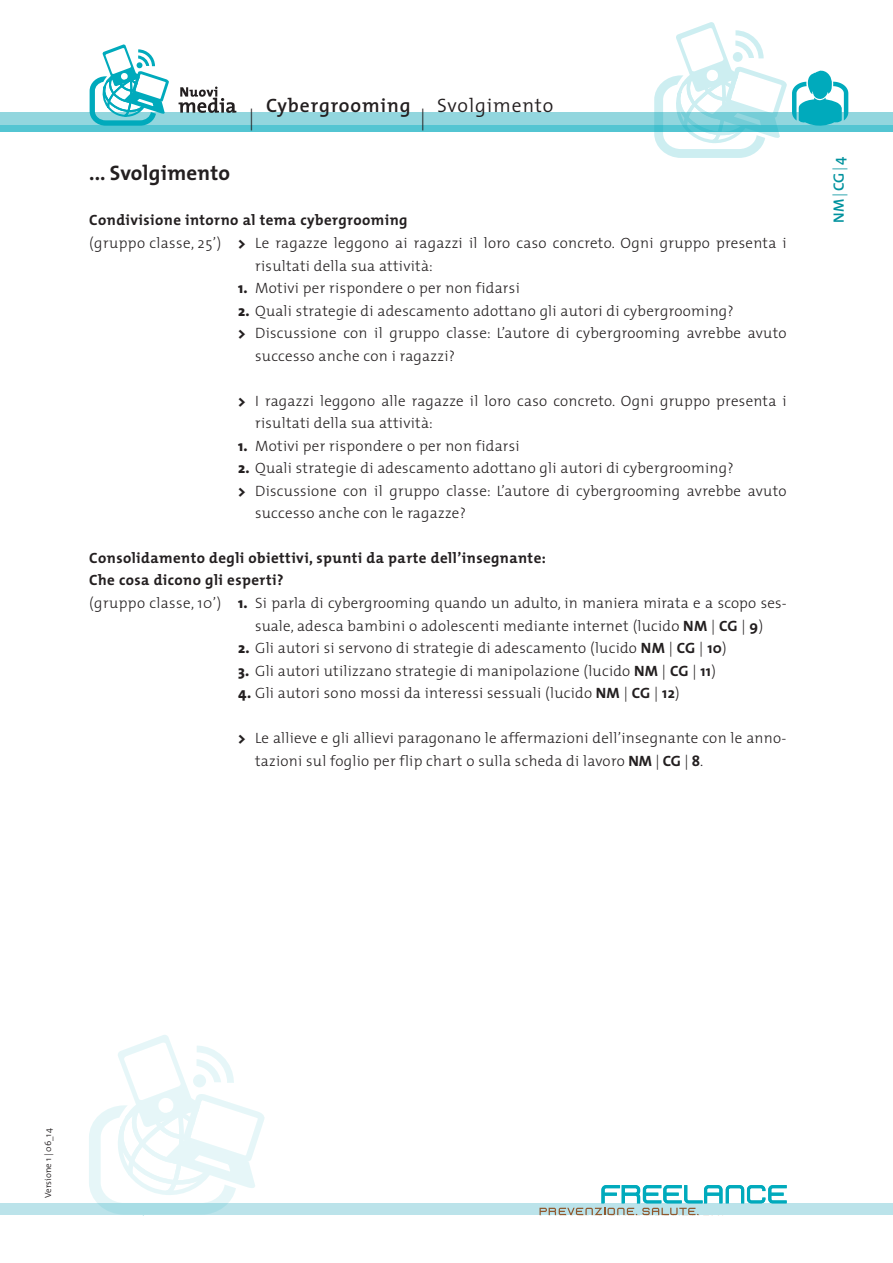
<style>
.page{position:relative;width:893px;height:1263px;background:#fff}
.page>*{position:absolute;margin:0;border:0;box-sizing:border-box;transform-origin:0 0}
.t1{font:200 21.9px "The Mix";color:#231f20}
.t2{font:700 21px "The Mix";letter-spacing:.015em;color:#231f20}
.t3{font:600 19.5px "The Mix";letter-spacing:.045em;color:#231f20}
.t4{font:300 19.5px "The Mix";letter-spacing:.045em;color:#231f20}
.t5{font:300 15px/22.5px "The Mix";letter-spacing:.02em;color:#231f20}
.t6{font:700 15px/22.5px "The Mix";letter-spacing:.03em;color:#231f20}
.t7{font:600 15px "The Mix";color:#00929e}
.t8{font:300 9px "The Mix";color:#231f20}
.s1{font-weight:800}
.s2{font-weight:700}
.s3{font-weight:300}
</style>
<div class="page">
<div style="left:0;top:125px;width:893px;height:7px;background:#53c5d2"></div>
<div style="left:0;top:112px;width:893px;height:13px;background:#92d6de"></div>
<svg style="left:89px;top:44px;width:80px;height:82px"></svg>
<svg style="left:654px;top:22px;width:194px;height:136px"></svg>
<div style="left:0;top:1204px;width:893px;height:11px;background:#bbe3ea"></div>
<svg style="left:179px;top:87px;width:57px;height:26px"></svg>
<svg style="left:77px;top:1035px;width:191px;height:180px"></svg>
<svg style="left:539px;top:1185px;width:248px;height:30px"></svg>
<h1 class="t1" style="left:249px;top:99px;width:8px">|</h1>
<h3 class="t3" style="left:266px;top:90px;width:146px">Cybergrooming</h3>
<h1 class="t1" style="left:420px;top:99px;width:8px">|</h1>
<h3 class="t4" style="left:437px;top:90px;width:118px">Svolgimento</h3>
<h2 class="t2" style="left:89px;top:155px;width:142px">... Svolgimento</h2>
<p class="t6" style="left:89px;top:208px;width:320px">Condivisione intorno al tema cybergrooming</p>
<p class="t5" style="left:89px;top:231px;width:133px">(gruppo classe, 25’)</p>
<p class="t5" style="left:255px;top:231px;width:533px;text-indent:-17px"><span class="s1">&gt;</span> Le ragazze leggono ai ragazzi il loro caso concreto. Ogni gruppo presenta i risultati della sua attività:</p>
<p class="t5" style="left:238px;top:276px;width:283px"><span class="s1">1.</span> Motivi per rispondere o per non fidarsi</p>
<p class="t5" style="left:238px;top:299px;width:497px"><span class="s1">2.</span> Quali strategie di adescamento adottano gli autori di cybergrooming?</p>
<p class="t5" style="left:238px;top:321px;width:550px"><span class="s1">&gt;</span> Discussione con il gruppo classe: L’autore di cybergrooming avrebbe avuto</p>
<p class="t5" style="left:255px;top:344px;width:201px">successo anche con i ragazzi?</p>
<p class="t5" style="left:255px;top:389px;width:533px;text-indent:-17px"><span class="s1">&gt;</span> I ragazzi leggono alle ragazze il loro caso concreto. Ogni gruppo presenta i risultati della sua attività:</p>
<p class="t5" style="left:238px;top:434px;width:283px"><span class="s1">1.</span> Motivi per rispondere o per non fidarsi</p>
<p class="t5" style="left:238px;top:456px;width:497px"><span class="s1">2.</span> Quali strategie di adescamento adottano gli autori di cybergrooming?</p>
<p class="t5" style="left:238px;top:479px;width:550px"><span class="s1">&gt;</span> Discussione con il gruppo classe: L’autore di cybergrooming avrebbe avuto</p>
<p class="t5" style="left:255px;top:501px;width:212px">successo anche con le ragazze?</p>
<p class="t6" style="left:89px;top:546px;width:458px">Consolidamento degli obiettivi, spunti da parte dell’insegnante:<br>Che cosa dicono gli esperti?</p>
<p class="t5" style="left:89px;top:591px;width:133px">(gruppo classe, 10’)</p>
<p class="t5" style="left:238px;top:591px;width:548px;text-align:center"><span class="s1">1.</span> Si parla di cybergrooming quando un adulto, in maniera mirata e a scopo ses&shy;suale, adesca bambini o adolescenti mediante internet (lucido <span class="s2">NM</span> | <span class="s2">CG</span> | <span class="s2">9</span>)</p>
<p class="t5" style="left:238px;top:636px;width:490px"><span class="s1">2.</span> Gli autori si servono di strategie di adescamento (lucido <span class="s2">NM</span> | <span class="s2">CG</span> | <span class="s2">10</span>)</p>
<p class="t5" style="left:238px;top:659px;width:479px"><span class="s1">3.</span> Gli autori utilizzano strategie di manipolazione (lucido <span class="s2">NM</span> | <span class="s2">CG</span> | <span class="s2">11</span>)</p>
<p class="t5" style="left:238px;top:681px;width:443px"><span class="s1">4.</span> Gli autori sono mossi da interessi sessuali (lucido <span class="s2">NM</span> | <span class="s2">CG</span> | <span class="s2">12</span>)</p>
<p class="t5" style="left:255px;top:726px;width:533px;text-indent:-17px"><span class="s1">&gt;</span> Le allieve e gli allievi paragonano le affermazioni dell’insegnante con le anno&shy;tazioni sul foglio per flip chart o sulla scheda di lavoro <span class="s2">NM</span> | <span class="s2">CG</span> | <span class="s2">8</span>.</p>
<p class="t7" style="left:826px;top:223px;width:68px;rotate:-90deg">NM <span class="s3">|</span> CG <span class="s3">|</span> 4</p>
<p class="t8" style="left:41px;top:1197px;width:70px;rotate:-90deg">Versione 1 | 06_14</p>
</div>
